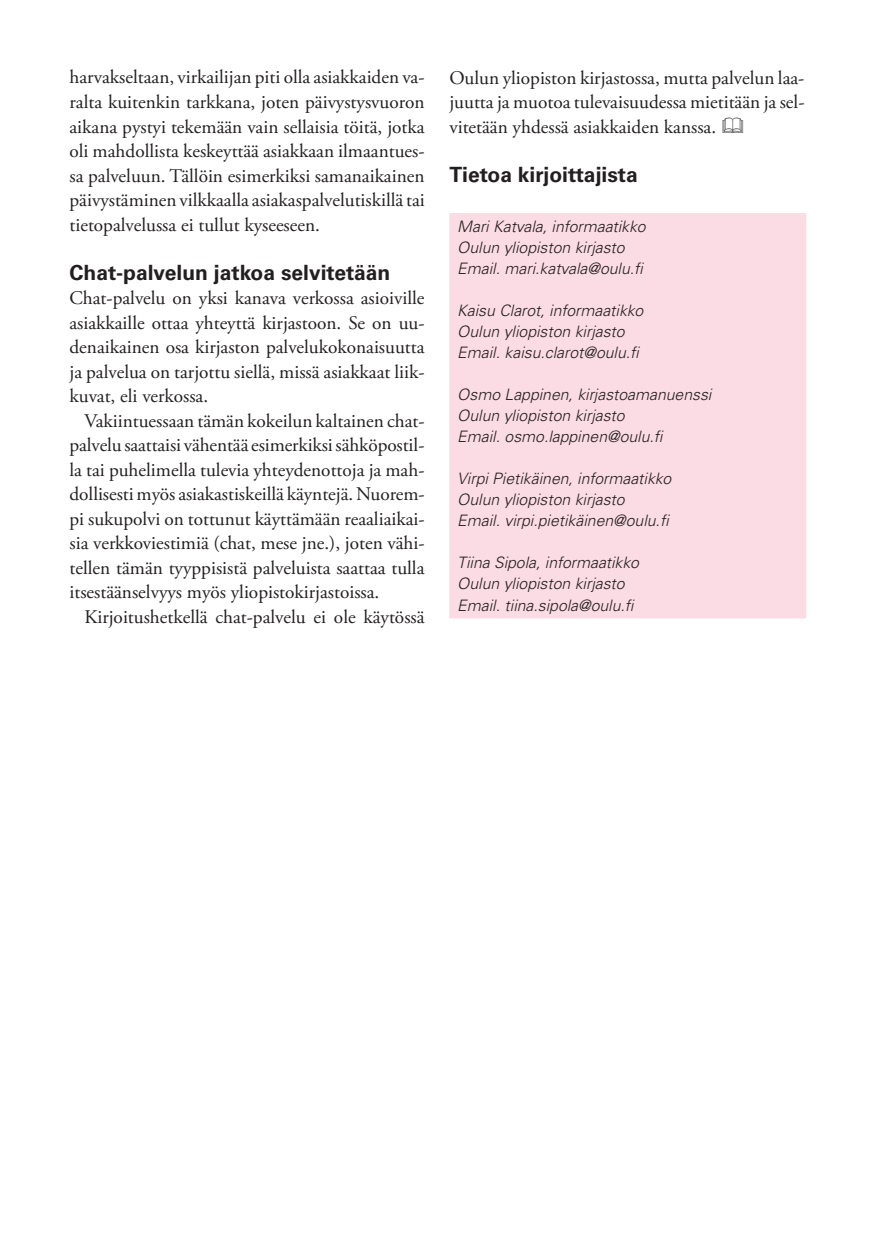
<style>
.page{position:relative;width:874px;height:1241px;background:#fff}
.page>*{position:absolute;margin:0;border:0;box-sizing:border-box;transform-origin:0 0}
.t1{font:700 21px "Univers LT Std";color:#231f20}
.t2{font:19.25px/24.5px "Adobe Garamond Pro";color:#231f20;text-align:justify}
.t3{font:italic 300 15.75px/21px "Univers LT Std";color:#231f20}
</style>
<div class="page">
<div style="left:450px;top:214px;width:354px;height:403px;background:#fbdbe4"></div>
<hr style="left:449px;top:213px;width:356px;height:2px;background:#fbdbe4">
<hr style="left:449px;top:215px;width:2px;height:401px;background:#fbdbe4">
<hr style="left:804px;top:215px;width:1px;height:401px;background:#fbdbe4">
<hr style="left:449px;top:616px;width:356px;height:2px;background:#fbdbe4">
<p class="t2" style="left:69px;top:66px;width:356px">harvakseltaan, virkailijan piti olla asiakkaiden va&shy;ralta kuitenkin tarkkana, joten päivystysvuoron aikana pystyi tekemään vain sellaisia töitä, jotka oli mahdollista keskeyttää asiakkaan ilmaantues&shy;sa palveluun. Tällöin esimerkiksi samanaikainen päivystäminen vilkkaalla asiakaspalvelutiskillä tai tietopalvelussa ei tullut kyseeseen.</p>
<p class="t1" style="left:69px;top:260px;width:322px">Chat-palvelun jatkoa selvitetään</p>
<p class="t2" style="left:69px;top:286px;width:356px">Chat-palvelu on yksi kanava verkossa asioiville asiakkaille ottaa yhteyttä kirjastoon. Se on uu&shy;denaikainen osa kirjaston palvelukokonaisuutta ja palvelua on tarjottu siellä, missä asiakkaat liik&shy;kuvat, eli verkossa.</p>
<p class="t2" style="left:69px;top:409px;width:356px;text-indent:15px">Vakiintuessaan tämän kokeilun kaltainen chat&shy;palvelu saattaisi vähentää esimerkiksi sähköpostil&shy;la tai puhelimella tulevia yhteydenottoja ja mah&shy;dollisesti myös asiakastiskeillä käyntejä. Nuorem&shy;pi sukupolvi on tottunut käyttämään reaaliaikai&shy;sia verkkoviestimiä (chat, mese jne.), joten vähi&shy;tellen tämän tyyppisistä palveluista saattaa tulla itsestäänselvyys myös yliopistokirjastoissa.</p>
<p class="t2" style="left:84px;top:605px;width:341px">Kirjoitushetkellä chat-palvelu ei ole käytössä</p>
<p class="t2" style="left:449px;top:66px;width:356px">Oulun yliopiston kirjastossa, mutta palvelun laa&shy;juutta ja muotoa tulevaisuudessa mietitään ja sel&shy;vitetään yhdessä asiakkaiden kanssa.</p>
<p class="t1" style="left:449px;top:162px;width:190px">Tietoa kirjoittajista</p>
<p class="t3" style="left:457px;top:216px;width:190px">Mari Katvala, informaatikko<br>Oulun yliopiston kirjasto<br>Email. mari.katvala@oulu.fi</p>
<p class="t3" style="left:457px;top:300px;width:187px">Kaisu Clarot, informaatikko<br>Oulun yliopiston kirjasto<br>Email. kaisu.clarot@oulu.fi</p>
<p class="t3" style="left:457px;top:384px;width:255px">Osmo Lappinen, kirjastoamanuenssi<br>Oulun yliopiston kirjasto<br>Email. osmo.lappinen@oulu.fi</p>
<p class="t3" style="left:457px;top:468px;width:215px">Virpi Pietikäinen, informaatikko<br>Oulun yliopiston kirjasto<br>Email. virpi.pietikäinen@oulu.fi</p>
<p class="t3" style="left:457px;top:552px;width:183px">Tiina Sipola, informaatikko<br>Oulun yliopiston kirjasto<br>Email. tiina.sipola@oulu.fi</p>
</div>
